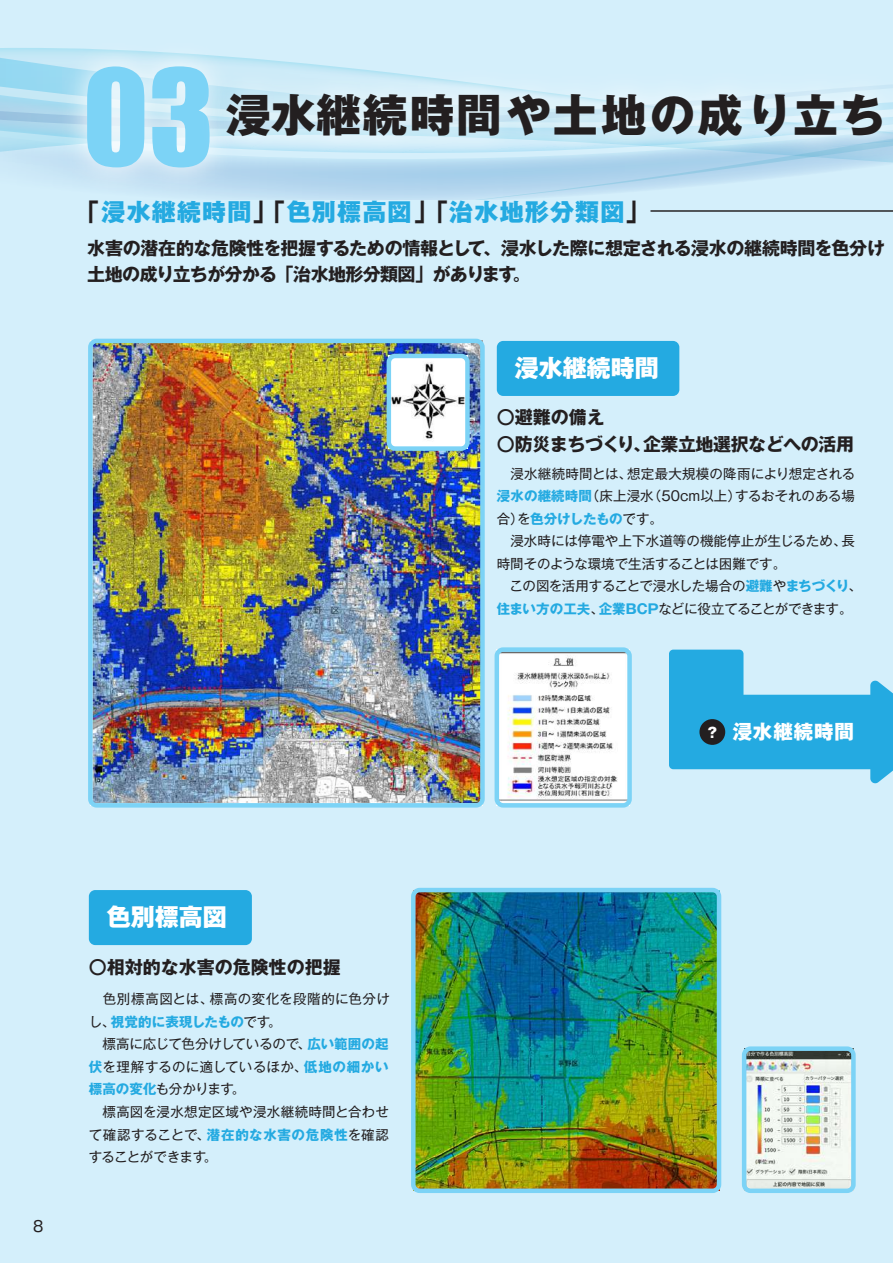
<style>
.page{position:relative;width:893px;height:1263px;background:#d4effb}
.page>*{position:absolute;margin:0;border:0;box-sizing:border-box;transform-origin:0 0}
.t1{font:123px "Impact";color:#7cd3f6}
.t2{font:800 45px "P Gothic MB101 Pr 6 N";letter-spacing:.04em;color:#231f20}
.t3{font:800 24px "P Gothic MB101 Pr 6 N";letter-spacing:.05em;color:#24aae1}
.t4{font:800 24px "P Gothic MB101 Pr 6 N";color:#fff}
.t5{font:800 19.5px "P Gothic MB101 Pr 6 N";letter-spacing:.045em;color:#fff}
.t6{font:700 18px/26px "P Gothic MB101 Pr 6 N";letter-spacing:-.025em;color:#231f20}
.t7{font:700 18px "P Gothic MB101 Pr 6 N";color:#231f20}
.t8{font:15px "P Gothic MB101 Pr 6 N";color:#231f20}
.t9{font:13.5px/22.5px "P Gothic MB101 Pr 6 N";color:#231f20}
.s1{color:#231f20}
.s2{font-weight:700;color:#24aae1}
.s3{font-size:13.8px}
</style>
<div class="page">
<svg style="left:361px;top:195px;width:201px;height:5px"></svg>
<svg style="left:0;top:48px;width:44px;height:123px"></svg>
<div style="left:497px;top:341px;width:182px;height:55px;background:#24aae1;border-radius:6px"></div>
<div style="left:89px;top:890px;width:163px;height:55px;background:#24aae1;border-radius:6px"></div>
<img style="left:416px;top:893px;width:300px;height:295px">
<div style="left:411px;top:888px;width:310px;height:305px;border:4px solid #7cd3f6;border-radius:6px"></div>
<img style="left:747px;top:1051px;width:104px;height:137px">
<div style="left:742px;top:1046px;width:114px;height:147px;border:4px solid #7cd3f6;border-radius:6px"></div>
<img style="left:93px;top:344px;width:387px;height:459px">
<div style="left:88px;top:339px;width:397px;height:469px;border:4px solid #7cd3f6;border-radius:6px"></div>
<img style="left:500px;top:652px;width:127px;height:151px">
<div style="left:495px;top:647px;width:137px;height:161px;border:4px solid #7cd3f6;border-radius:6px"></div>
<img style="left:392px;top:359px;width:73px;height:87px">
<div style="left:387px;top:354px;width:83px;height:97px;border:4px solid #7cd3f6;border-radius:6px"></div>
<svg style="left:669px;top:650px;width:224px;height:134px"></svg>
<hr style="left:650px;top:210px;width:243px;height:2px;background:#231f20">
<img style="left:44px;top:48px;width:233px;height:151px">
<img style="left:188px;top:54px;width:705px;height:141px">
<div style="left:699px;top:719px;width:26px;height:26px;background:#231f20;border-radius:50%"></div>
<h1 class="t1" style="left:83px;top:22px;width:133px">03</h1>
<h2 class="t2" style="left:226px;top:90px;width:660px">浸水継続時間や土地の成り立ち</h2>
<h3 class="t3" style="left:75px;top:198px;width:576px"><span class="s1">「</span>浸水継続時間<span class="s1">」「</span>色別標高図<span class="s1">」「</span>治水地形分類図<span class="s1">」</span></h3>
<h3 class="t6" style="left:87px;top:236px;width:799px">水害の潜在的な危険性を把握するための情報として、浸水した際に想定される浸水の継続時間を色分け土地の成り立ちが分かる「治水地形分類図」があります。</h3>
<h3 class="t4" style="left:515px;top:355px;width:145px">浸水継続時間</h3>
<h3 class="t6" style="left:497px;top:405px;width:109px">○避難の備え</h3>
<h3 class="t6" style="left:497px;top:432px;width:359px">○防災まちづくり、企業立地選択などへの活用</h3>
<p class="t9" style="left:497px;top:462px;width:367px">　浸水継続時間とは、想定最大規模の降雨により想定される<span class="s2">浸水の継続時間</span>（床上浸水（50cm以上）するおそれのある場合）を<span class="s2">色分けしたもの</span>です。<br>　浸水時には停電や上下水道等の機能停止が生じるため、長時間そのような環境で生活することは困難です。<br>　この図を活用することで浸水した場合の<span class="s2">避難</span>や<span class="s2">まちづくり</span>、<span class="s2">住まい方の工夫</span>、<span class="s2">企業BCP</span>などに役立てることができます。</p>
<h3 class="t5" style="left:705px;top:721px;width:150px"><span class="s3">？</span> 浸水継続時間</h3>
<p class="t8" style="left:33px;top:1214px;width:12px">8</p>
<h3 class="t4" style="left:107px;top:904px;width:121px">色別標高図</h3>
<h3 class="t7" style="left:89px;top:957px;width:253px">○相対的な水害の危険性の把握</h3>
<p class="t9" style="left:89px;top:988px;width:303px">　色別標高図とは、標高の変化を段階的に色分けし、<span class="s2">視覚的に表現したもの</span>です。<br>　標高に応じて色分けしているので、<span class="s2">広い範囲の起伏</span>を理解するのに適しているほか、<span class="s2">低地の細かい標高の変化</span>も分かります。<br>　標高図を浸水想定区域や浸水継続時間と合わせて確認することで、<span class="s2">潜在的な水害の危険性</span>を確認することができます。</p>
</div>
